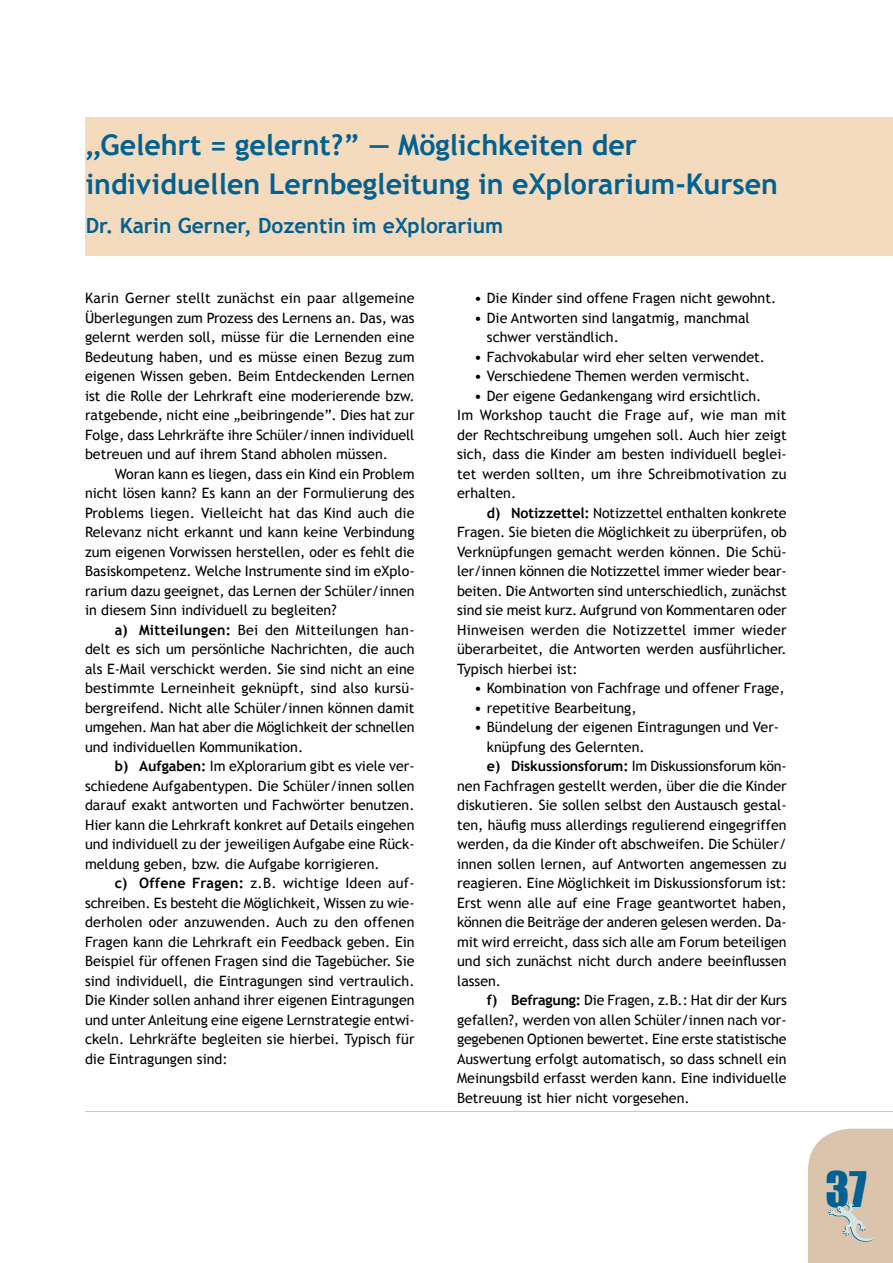
<style>
.page{position:relative;width:893px;height:1263px;background:#fff}
.page>*{position:absolute;margin:0;border:0;box-sizing:border-box;transform-origin:0 0}
.t1{font:45px "Impact";color:#006192}
.t2{font:700 28.5px/39px "Trebuchet MS";color:#006192}
.t3{font:700 21px "Trebuchet MS";color:#006192}
.t4{font:14.25px/19.5px "Trebuchet MS";color:#000;text-align:justify}
.s1{font-weight:700}
.s2{font-size:15px}
</style>
<div class="page">
<hr style="left:85px;top:1111px;width:808px;height:1px;background:#dbc4ac">
<svg style="left:808px;top:1129px;width:85px;height:134px"></svg>
<div style="left:85px;top:118px;width:808px;height:138px;background:#f5dbbd"></div>
<h2 class="t2" style="left:86px;top:125px;width:694px">„Gelehrt = gelernt?” — Möglichkeiten der individuellen Lernbegleitung in eXplorarium-Kursen</h2>
<h3 class="t3" style="left:86px;top:213px;width:419px">Dr. Karin Gerner, Dozentin im eXplorarium</h3>
<p class="t4" style="left:85px;top:288px;width:331px">Karin Gerner stellt zunächst ein paar allgemeine Überlegungen zum Prozess des Lernens an. Das, was gelernt werden soll, müsse für die Lernenden eine Bedeutung haben, und es müsse einen Bezug zum eigenen Wissen geben. Beim Entdeckenden Lernen ist die Rolle der Lehrkraft eine moderierende bzw. ratgebende, nicht eine „beibringende”. Dies hat zur Folge, dass Lehrkräfte ihre Schüler/innen individuell betreuen und auf ihrem Stand abholen müssen.</p>
<p class="t4" style="left:85px;top:464px;width:331px;text-indent:30px">Woran kann es liegen, dass ein Kind ein Problem nicht lösen kann? Es kann an der Formulierung des Problems liegen. Vielleicht hat das Kind auch die Relevanz nicht erkannt und kann keine Verbindung zum eigenen Vorwissen herstellen, oder es fehlt die Basiskompetenz. Welche Instrumente sind im eXplo&shy;rarium dazu geeignet, das Lernen der Schüler/innen in diesem Sinn individuell zu begleiten?</p>
<p class="t4" style="left:85px;top:620px;width:331px;text-indent:30px"><span class="s1">a) Mitteilungen:</span> Bei den Mitteilungen han&shy;delt es sich um persönliche Nachrichten, die auch als E-Mail verschickt werden. Sie sind nicht an eine bestimmte Lerneinheit geknüpft, sind also kursü&shy;bergreifend. Nicht alle Schüler/innen können damit umgehen. Man hat aber die Möglichkeit der schnellen und individuellen Kommunikation.</p>
<p class="t4" style="left:85px;top:756px;width:331px;text-indent:30px"><span class="s1">b) Aufgaben:</span> Im eXplorarium gibt es viele ver&shy;schiedene Aufgabentypen. Die Schüler/innen sollen darauf exakt antworten und Fachwörter benutzen.<br>Hier kann die Lehrkraft konkret auf Details eingehen und individuell zu der jeweiligen Aufgabe eine Rück&shy;meldung geben, bzw. die Aufgabe korrigieren.</p>
<p class="t4" style="left:85px;top:873px;width:331px;text-indent:30px"><span class="s1">c) Offene Fragen:</span> z.B. wichtige Ideen auf&shy;schreiben. Es besteht die Möglichkeit, Wissen zu wie&shy;derholen oder anzuwenden. Auch zu den offenen Fragen kann die Lehrkraft ein Feedback geben. Ein Beispiel für offenen Fragen sind die Tagebücher. Sie sind individuell, die Eintragungen sind vertraulich.<br>Die Kinder sollen anhand ihrer eigenen Eintragungen und unter Anleitung eine eigene Lernstrategie entwi&shy;ckeln. Lehrkräfte begleiten sie hierbei. Typisch für die Eintragungen sind:</p>
<p class="t4" style="left:474px;top:288px;width:304px"><span class="s2">•</span> Die Kinder sind offene Fragen nicht gewohnt.</p>
<p class="t4" style="left:487px;top:308px;width:264px;text-indent:-13px"><span class="s2">•</span> Die Antworten sind langatmig, manchmal schwer verständlich.</p>
<p class="t4" style="left:474px;top:347px;width:292px"><span class="s2">•</span> Fachvokabular wird eher selten verwendet.</p>
<p class="t4" style="left:474px;top:366px;width:278px"><span class="s2">•</span> Verschiedene Themen werden vermischt.</p>
<p class="t4" style="left:457px;top:386px;width:331px;text-align:left;text-indent:17px"><span class="s2">•</span> Der eigene Gedankengang wird ersichtlich.<br>Im Workshop taucht die Frage auf, wie man mit der Rechtschreibung umgehen soll. Auch hier zeigt sich, dass die Kinder am besten individuell beglei&shy;tet werden sollten, um ihre Schreibmotivation zu erhalten.</p>
<p class="t4" style="left:457px;top:503px;width:331px;text-indent:30px"><span class="s1">d) Notizzettel:</span> Notizzettel enthalten konkrete Fragen. Sie bieten die Möglichkeit zu überprüfen, ob Verknüpfungen gemacht werden können. Die Schü&shy;ler/innen können die Notizzettel immer wieder bear&shy;beiten. Die Antworten sind unterschiedlich, zunächst sind sie meist kurz. Aufgrund von Kommentaren oder Hinweisen werden die Notizzettel immer wieder überarbeitet, die Antworten werden ausführlicher.<br>Typisch hierbei ist:</p>
<p class="t4" style="left:474px;top:678px;width:312px"><span class="s2">•</span> Kombination von Fachfrage und offener Frage,</p>
<p class="t4" style="left:474px;top:698px;width:164px"><span class="s2">•</span> repetitive Bearbeitung,</p>
<p class="t4" style="left:474px;top:717px;width:306px"><span class="s2">•</span> Bündelung der eigenen Eintragungen und Ver-</p>
<p class="t4" style="left:487px;top:737px;width:159px">knüpfung des Gelernten.</p>
<p class="t4" style="left:487px;top:756px;width:301px"><span class="s1">e) Diskussionsforum:</span> Im Diskussionsforum kön-</p>
<p class="t4" style="left:457px;top:776px;width:331px">nen Fachfragen gestellt werden, über die die Kinder</p>
<p class="t4" style="left:457px;top:795px;width:331px">diskutieren. Sie sollen selbst den Austausch gestal-</p>
<p class="t4" style="left:457px;top:815px;width:331px">ten, häufig muss allerdings regulierend eingegriffen</p>
<p class="t4" style="left:457px;top:834px;width:331px">werden, da die Kinder oft abschweifen. Die Schüler/</p>
<p class="t4" style="left:457px;top:854px;width:331px">innen sollen lernen, auf Antworten angemessen zu</p>
<p class="t4" style="left:457px;top:873px;width:331px">reagieren. Eine Möglichkeit im Diskussionsforum ist:</p>
<p class="t4" style="left:457px;top:893px;width:331px">Erst wenn alle auf eine Frage geantwortet haben,</p>
<p class="t4" style="left:457px;top:912px;width:331px">können die Beiträge der anderen gelesen werden. Da-</p>
<p class="t4" style="left:457px;top:932px;width:331px">mit wird erreicht, dass sich alle am Forum beteiligen</p>
<p class="t4" style="left:457px;top:951px;width:331px">und sich zunächst nicht durch andere beeinflussen</p>
<p class="t4" style="left:457px;top:971px;width:46px">lassen.</p>
<p class="t4" style="left:487px;top:990px;width:301px"><span class="s1">f) Befragung:</span> Die Fragen, z.B.: Hat dir der Kurs</p>
<p class="t4" style="left:457px;top:1010px;width:331px">gefallen?, werden von allen Schüler/innen nach vor-</p>
<p class="t4" style="left:457px;top:1029px;width:331px">gegebenen Optionen bewertet. Eine erste statistische</p>
<p class="t4" style="left:457px;top:1049px;width:331px">Auswertung erfolgt automatisch, so dass schnell ein</p>
<p class="t4" style="left:457px;top:1068px;width:331px">Meinungsbild erfasst werden kann. Eine individuelle</p>
<p class="t4" style="left:457px;top:1088px;width:234px">Betreuung ist hier nicht vorgesehen.</p>
<h1 class="t1" style="left:826px;top:1162px;width:21px">37</h1>
</div>
